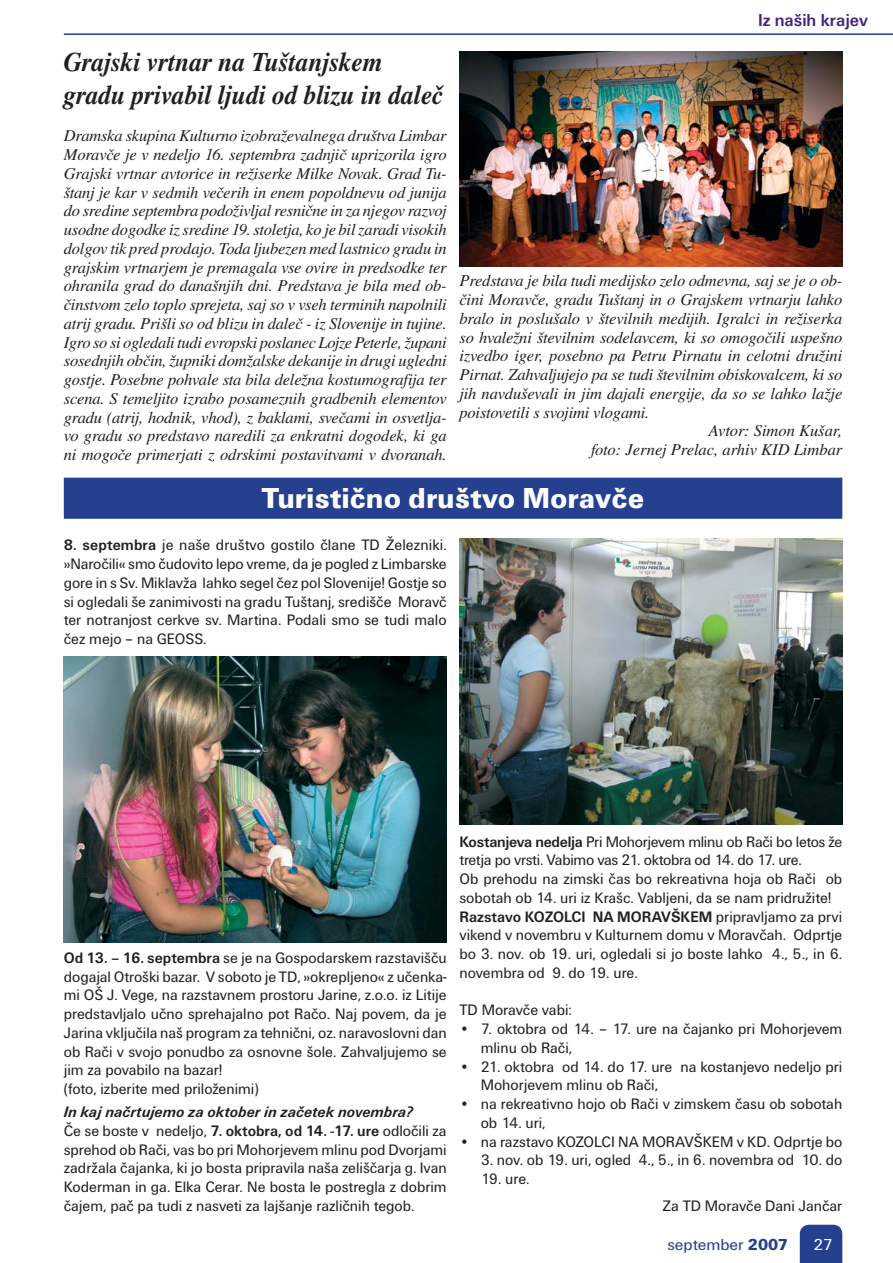
<style>
.page{position:relative;width:893px;height:1263px;background:#fff}
.page>*{position:absolute;margin:0;border:0;box-sizing:border-box;transform-origin:0 0}
.t1{font:30px "Unitus TEE Blac";color:#fff;scale:.95 1}
.t2{font:italic 500 27px/32.4px "Nimbus Rom No 9 LEE";color:#231f20;scale:.94 1}
.t3{font:700 18px "Unitus TEE";color:#432580;scale:.95 1}
.t4{font:italic 16.5px/18.8px "Nimbus Rom No 9 LEE";letter-spacing:-.01em;color:#231f20;text-align:justify}
.t5{font:16.5px "Unitus TEE";color:#25408e}
.t6{font:16.5px "Unitus TEE";color:#fff}
.t7{font:15.75px/18.8px "Unitus TEE";color:#231f20;scale:.95 1}
.s1{font-weight:700}
.s2{font-weight:700;font-style:italic}
.s3{font-family:"Unitus TEE Blac"}
</style>
<div class="page">
<div style="left:65px;top:478px;width:776px;height:40px;background:#25408e"></div>
<div style="left:64px;top:478px;width:778px;height:41px;border:2px solid #25408e"></div>
<img style="left:459px;top:539px;width:383px;height:286px">
<img style="left:64px;top:656px;width:382px;height:287px">
<img style="left:459px;top:51px;width:383px;height:216px">
<div style="left:799px;top:1225px;width:43px;height:38px;background:#25408e"></div>
<hr style="left:64px;top:33px;width:828px;height:2px;background:#25408e">
<h2 class="t2" style="left:64px;top:48px;width:406px">Grajski vrtnar na Tuštanjskem gradu privabil ljudi od blizu in daleč</h2>
<p class="t4" style="left:64px;top:128px;width:384px">Dramska skupina Kulturno izobraževalnega društva Limbar Moravče je v nedeljo 16. septembra zadnjič uprizorila igro Grajski vrtnar avtorice in režiserke Milke Novak. Grad Tu&shy;štanj je kar v sedmih večerih in enem popoldnevu od junija do sredine septembra podoživljal resnične in za njegov razvoj usodne dogodke iz sredine 19. stoletja, ko je bil zaradi visokih dolgov tik pred prodajo. Toda ljubezen med lastnico gradu in grajskim vrtnarjem je premagala vse ovire in predsodke ter ohranila grad do današnjih dni. Predstava je bila med ob&shy;činstvom zelo toplo sprejeta, saj so v vseh terminih napolnili atrij gradu. Prišli so od blizu in daleč - iz Slovenije in tujine.<br>Igro so si ogledali tudi evropski poslanec Lojze Peterle, župani sosednjih občin, župniki domžalske dekanije in drugi ugledni gostje. Posebne pohvale sta bila deležna kostumografija ter scena. S temeljito izrabo posameznih gradbenih elementov gradu (atrij, hodnik, vhod), z baklami, svečami in osvetlja&shy;vo gradu so predstavo naredili za enkratni dogodek, ki ga ni mogoče primerjati z odrskimi postavitvami v dvoranah.</p>
<p class="t3" style="left:758px;top:14px;width:117px">Iz naših krajev</p>
<p class="t4" style="left:459px;top:273px;width:384px">Predstava je bila tudi medijsko zelo odmevna, saj se je o ob-</p>
<p class="t4" style="left:459px;top:292px;width:384px">čini Moravče, gradu Tuštanj in o Grajskem vrtnarju lahko</p>
<p class="t4" style="left:459px;top:310px;width:384px">bralo in poslušalo v številnih medijih. Igralci in režiserka</p>
<p class="t4" style="left:459px;top:329px;width:384px">so hvaležni številnim sodelavcem, ki so omogočili uspešno</p>
<p class="t4" style="left:459px;top:348px;width:384px">izvedbo iger, posebno pa Petru Pirnatu in celotni družini</p>
<p class="t4" style="left:459px;top:367px;width:384px">Pirnat. Zahvaljujejo pa se tudi številnim obiskovalcem, ki so</p>
<p class="t4" style="left:459px;top:385px;width:384px">jih navduševali in jim dajali energije, da so se lahko lažje</p>
<p class="t4" style="left:459px;top:404px;width:191px">poistovetili s svojimi vlogami.</p>
<p class="t4" style="left:709px;top:423px;width:135px">Avtor: Simon Kušar,</p>
<p class="t4" style="left:591px;top:442px;width:253px">foto: Jernej Prelac, arhiv KID Limbar</p>
<h1 class="t1" style="left:262px;top:487px;width:404px">Turistično društvo Moravče</h1>
<p class="t7" style="left:64px;top:537px;width:404px;text-align:justify"><span class="s1">8. septembra</span> je naše društvo gostilo člane TD Železniki. »Naročili« smo čudovito lepo vreme, da je pogled z Limbarske gore in s Sv. Miklavža lahko segel čez pol Slovenije! Gostje so si ogledali še zanimivosti na gradu Tuštanj, središče Moravč ter notranjost cerkve sv. Martina. Podali smo se tudi malo čez mejo – na GEOSS.</p>
<p class="t7" style="left:64px;top:950px;width:404px"><span class="s1">Od 13. – 16. septembra</span> se je na Gospodarskem razstavišču dogajal Otroški bazar. V soboto je TD, »okrepljeno« z učenka&shy;mi OŠ J. Vege, na razstavnem prostoru Jarine, z.o.o. iz Litije predstavljalo učno sprehajalno pot Račo. Naj povem, da je Jarina vključila naš program za tehnični, oz. naravoslovni dan ob Rači v svojo ponudbo za osnovne šole. Zahvaljujemo se jim za povabilo na bazar!<br>(foto, izberite med priloženimi)</p>
<p class="t7" style="left:64px;top:1104px;width:404px"><span class="s2">In kaj načrtujemo za oktober in začetek novembra?<br></span>Če se boste v nedeljo, <span class="s1">7. oktobra, od 14. -17. ure</span> odločili za sprehod ob Rači, vas bo pri Mohorjevem mlinu pod Dvorjami zadržala čajanka, ki jo bosta pripravila naša zeliščarja g. Ivan Koderman in ga. Elka Cerar. Ne bosta le postregla z dobrim čajem, pač pa tudi z nasveti za lajšanje različnih tegob.</p>
<p class="t7" style="left:459px;top:833px;width:404px"><span class="s1">Kostanjeva nedelja</span> Pri Mohorjevem mlinu ob Rači bo letos že tretja po vrsti. Vabimo vas 21. oktobra od 14. do 17. ure.<br>Ob prehodu na zimski čas bo rekreativna hoja ob Rači ob sobotah ob 14. uri iz Krašc. Vabljeni, da se nam pridružite!<br><span class="s1">Razstavo KOZOLCI NA MORAVŠKEM</span> pripravljamo za prvi vikend v novembru v Kulturnem domu v Moravčah. Odprtje bo 3. nov. ob 19. uri, ogledali si jo boste lahko 4., 5., in 6. novembra od 9. do 19. ure.</p>
<p class="t7" style="left:459px;top:1002px;width:120px">TD Moravče vabi:</p>
<p class="t7" style="left:480px;top:1021px;width:382px;text-indent:-21px">• 7. oktobra od 14. – 17. ure na čajanko pri Mohorjevem mlinu ob Rači,</p>
<p class="t7" style="left:480px;top:1058px;width:382px;text-indent:-21px">• 21. oktobra od 14. do 17. ure na kostanjevo nedeljo pri<br>Mohorjevem mlinu ob Rači,</p>
<p class="t7" style="left:480px;top:1096px;width:382px;text-indent:-21px">• na rekreativno hojo ob Rači v zimskem času ob sobotah ob 14. uri,</p>
<p class="t7" style="left:459px;top:1133px;width:404px">• na razstavo KOZOLCI NA MORAVŠKEM v KD. Odprtje bo</p>
<p class="t7" style="left:480px;top:1152px;width:382px">3. nov. ob 19. uri, ogled 4., 5., in 6. novembra od 10. do</p>
<p class="t7" style="left:480px;top:1171px;width:53px">19. ure.</p>
<p class="t7" style="left:662px;top:1198px;width:191px">Za TD Moravče Dani Jančar</p>
<p class="t5" style="left:667px;top:1238px;width:122px">september <span class="s3">2007</span></p>
<p class="t6" style="left:813px;top:1238px;width:21px">27</p>
</div>
